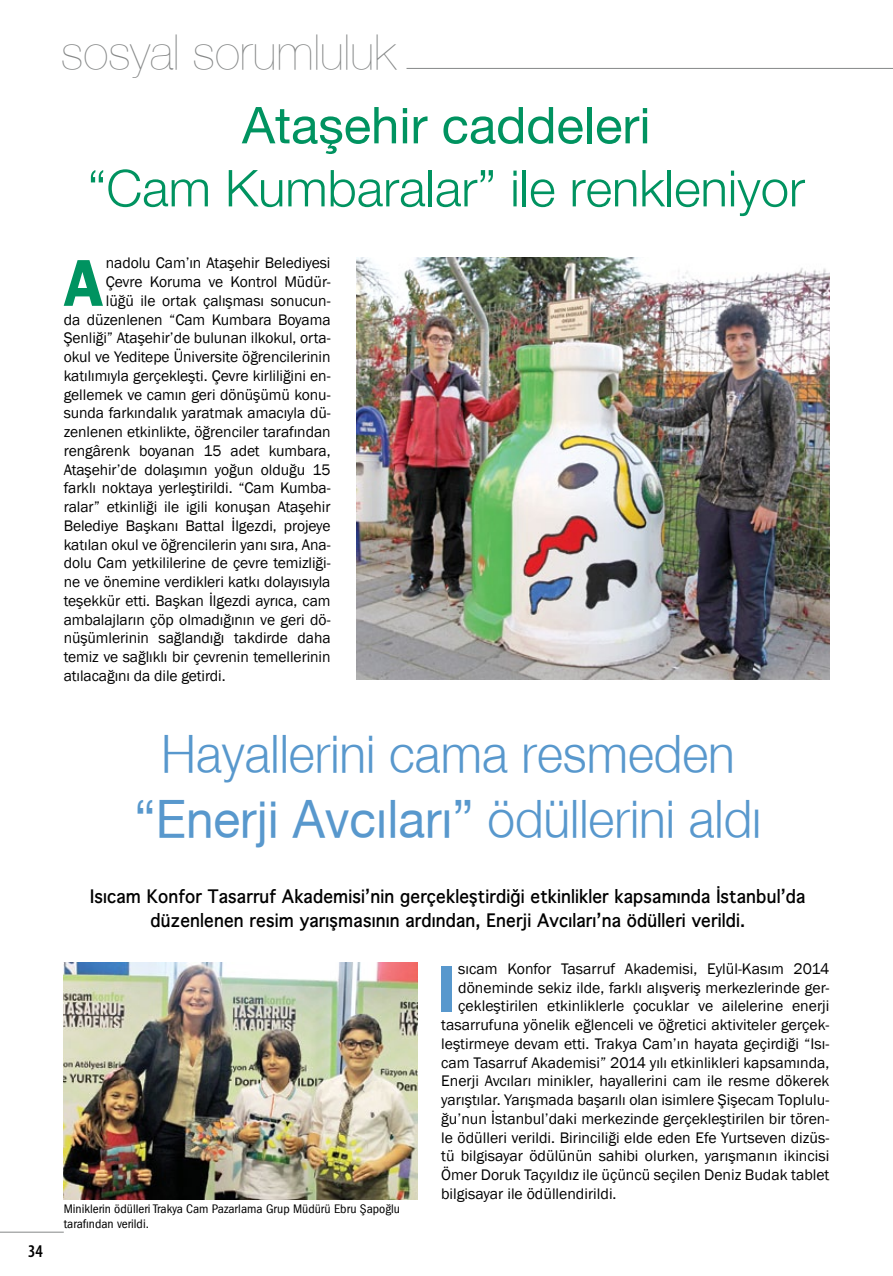
<style>
.page{position:relative;width:893px;height:1276px;background:#fff}
.page>*{position:absolute;margin:0;border:0;box-sizing:border-box;transform-origin:0 0}
.t1{font:600 68.55px "Franklin Gothic";color:#009360;scale:.95 1}
.t2{font:600 68.55px "Franklin Gothic";color:#5898cd;scale:.95 1}
.t3{font:51.6px "Helvetica Neue X Roman";color:#5898cd;scale:.96 1}
.t4{font:51.6px "Helvetica Neue X Light";color:#5898cd;scale:.96 1}
.t5{font:50.85px "Helvetica Neue X Light";color:#009360}
.t6{font:50.85px "Helvetica Neue X Roman";color:#009360}
.t7{font:300 48px "Helvetica Neue X Ultra";color:#858787}
.t8{font:700 18px/24px "Thonburi";color:#000;text-align:center;scale:.95 1}
.t9{font:600 condensed 18px "Myriad Pro";color:#000}
.t10{font:15.75px "Franklin Gothic";letter-spacing:-.005em;color:#000}
.t11{font:condensed 12.75px/15px "Franklin Gothic LT Com";color:#000;scale:1.05 1}
.s1{font-family:"Helvetica Neue X Light"}
</style>
<div class="page">
<hr style="left:0;top:1231px;width:64px;height:1px;background:#858787">
<hr style="left:406px;top:68px;width:487px;height:1px;background:#858787">
<img style="left:357px;top:257px;width:473px;height:423px">
<img style="left:64px;top:963px;width:353px;height:236px">
<h3 class="t7" style="left:61px;top:24px;width:336px">sosyal sorumluluk</h3>
<h3 class="t6" style="left:242px;top:95px;width:410px">Ataşehir caddeleri</h3>
<h3 class="t5" style="left:88px;top:157px;width:719px">“Cam Kumbaralar” ile renkleniyor</h3>
<h1 class="t1" style="left:64px;top:241px;width:43px">A</h1>
<p class="t10" style="left:106px;top:253px;width:226px">nadolu Cam’ın Ataşehir Belediyesi</p>
<p class="t10" style="left:106px;top:272px;width:226px">Çevre Koruma ve Kontrol Müdür-</p>
<p class="t10" style="left:106px;top:291px;width:226px">lüğü ile ortak çalışması sonucun-</p>
<p class="t10" style="left:64px;top:309px;width:268px">da düzenlenen “Cam Kumbara Boyama</p>
<p class="t10" style="left:64px;top:328px;width:268px">Şenliği” Ataşehir’de bulunan ilkokul, orta-</p>
<p class="t10" style="left:64px;top:347px;width:268px">okul ve Yeditepe Üniversite öğrencilerinin</p>
<p class="t10" style="left:64px;top:366px;width:268px">katılımıyla gerçekleşti. Çevre kirliliğini en-</p>
<p class="t10" style="left:64px;top:384px;width:268px">gellemek ve camın geri dönüşümü konu-</p>
<p class="t10" style="left:64px;top:403px;width:268px">sunda farkındalık yaratmak amacıyla dü-</p>
<p class="t10" style="left:64px;top:422px;width:268px">zenlenen etkinlikte, öğrenciler tarafından</p>
<p class="t10" style="left:64px;top:441px;width:268px">rengârenk boyanan 15 adet kumbara,</p>
<p class="t10" style="left:64px;top:459px;width:268px">Ataşehir’de dolaşımın yoğun olduğu 15</p>
<p class="t10" style="left:64px;top:478px;width:268px">farklı noktaya yerleştirildi. “Cam Kumba-</p>
<p class="t10" style="left:64px;top:497px;width:268px">ralar” etkinliği ile igili konuşan Ataşehir</p>
<p class="t10" style="left:64px;top:516px;width:268px">Belediye Başkanı Battal İlgezdi, projeye</p>
<p class="t10" style="left:64px;top:534px;width:268px">katılan okul ve öğrencilerin yanı sıra, Ana-</p>
<p class="t10" style="left:64px;top:553px;width:268px">dolu Cam yetkililerine de çevre temizliği-</p>
<p class="t10" style="left:64px;top:572px;width:268px">ne ve önemine verdikleri katkı dolayısıyla</p>
<p class="t10" style="left:64px;top:591px;width:268px">teşekkür etti. Başkan İlgezdi ayrıca, cam</p>
<p class="t10" style="left:64px;top:609px;width:268px">ambalajların çöp olmadığının ve geri dö-</p>
<p class="t10" style="left:64px;top:628px;width:268px">nüşümlerinin sağlandığı takdirde daha</p>
<p class="t10" style="left:64px;top:647px;width:268px">temiz ve sağlıklı bir çevrenin temellerinin</p>
<p class="t10" style="left:64px;top:666px;width:163px">atılacağını da dile getirdi.</p>
<p class="t9" style="left:28px;top:1239px;width:16px">34</p>
<h2 class="t4" style="left:161px;top:722px;width:599px">Hayallerini cama resmeden</h2>
<h2 class="t3" style="left:135px;top:787px;width:654px">“Enerji Avcıları” <span class="s1">ödüllerini aldı</span></h2>
<p class="t8" style="left:90px;top:884px;width:754px">Isıcam Konfor Tasarruf Akademisi’nin gerçekleştirdiği etkinlikler kapsamında İstanbul’da düzenlenen resim yarışmasının ardından, Enerji Avcıları’na ödülleri verildi.</p>
<p class="t11" style="left:64px;top:1201px;width:322px">Miniklerin ödülleri Trakya Cam Pazarlama Grup Müdürü Ebru Şapoğlu tarafından verildi.</p>
<h1 class="t2" style="left:437px;top:946px;width:21px">I</h1>
<p class="t10" style="left:458px;top:959px;width:373px">sıcam Konfor Tasarruf Akademisi, Eylül-Kasım 2014</p>
<p class="t10" style="left:458px;top:977px;width:373px">döneminde sekiz ilde, farklı alışveriş merkezlerinde ger-</p>
<p class="t10" style="left:458px;top:996px;width:373px">çekleştirilen etkinliklerle çocuklar ve ailelerine enerji</p>
<p class="t10" style="left:441px;top:1015px;width:390px">tasarrufuna yönelik eğlenceli ve öğretici aktiviteler gerçek-</p>
<p class="t10" style="left:441px;top:1034px;width:390px">leştirmeye devam etti. Trakya Cam’ın hayata geçirdiği “Isı-</p>
<p class="t10" style="left:441px;top:1052px;width:390px">cam Tasarruf Akademisi” 2014 yılı etkinlikleri kapsamında,</p>
<p class="t10" style="left:441px;top:1071px;width:390px">Enerji Avcıları minikler, hayallerini cam ile resme dökerek</p>
<p class="t10" style="left:441px;top:1090px;width:390px">yarıştılar. Yarışmada başarılı olan isimlere Şişecam Toplulu-</p>
<p class="t10" style="left:441px;top:1108px;width:390px">ğu’nun İstanbul’daki merkezinde gerçekleştirilen bir tören-</p>
<p class="t10" style="left:441px;top:1127px;width:390px">le ödülleri verildi. Birinciliği elde eden Efe Yurtseven dizüs-</p>
<p class="t10" style="left:441px;top:1146px;width:390px">tü bilgisayar ödülünün sahibi olurken, yarışmanın ikincisi</p>
<p class="t10" style="left:441px;top:1165px;width:390px">Ömer Doruk Taçyıldız ile üçüncü seçilen Deniz Budak tablet</p>
<p class="t10" style="left:441px;top:1183px;width:177px">bilgisayar ile ödüllendirildi.</p>
</div>
